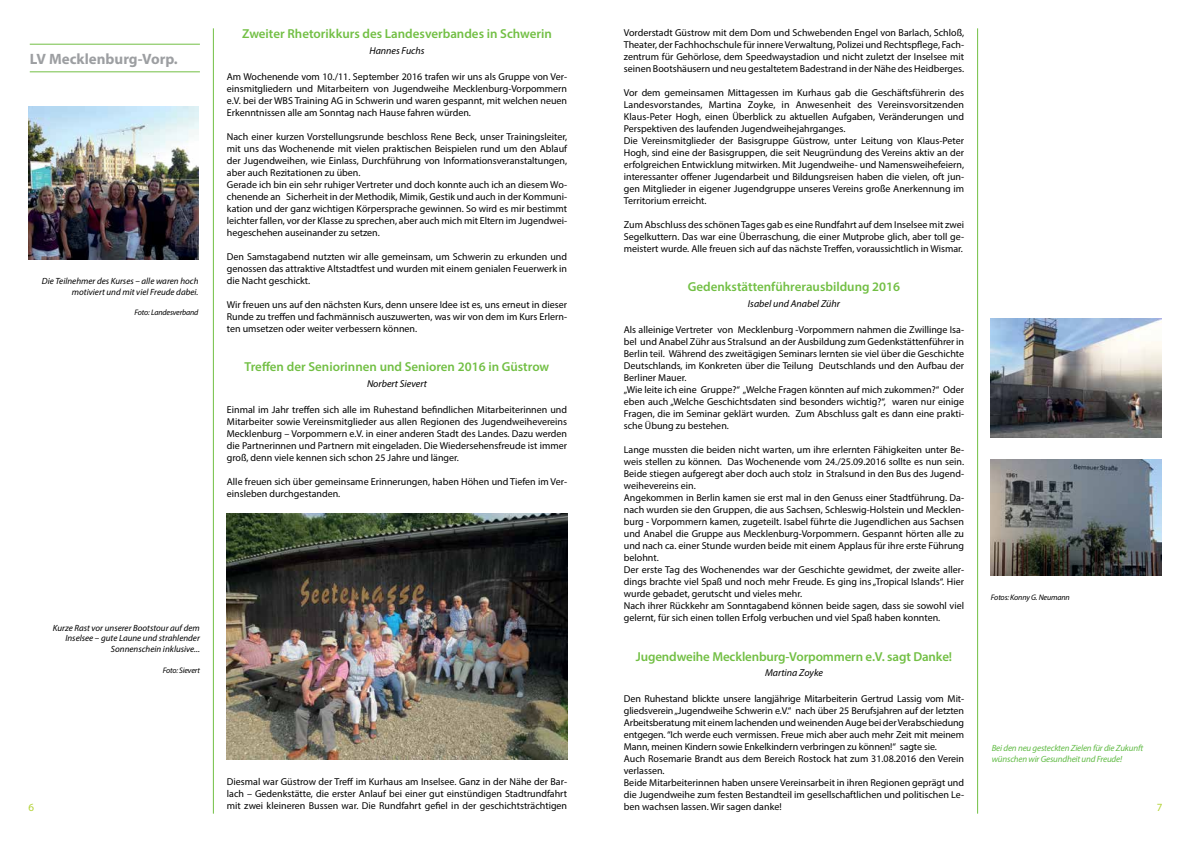
<style>
.page{position:relative;width:1191px;height:842px;background:#fff}
.page>*{position:absolute;margin:0;border:0;box-sizing:border-box;transform-origin:0 0}
.t1{font:700 15px "Myriad Pro";color:#9d9fa2}
.t2{font:600 13px "Myriad Pro";color:#72bf44}
.t3{font:11px "Myriad Pro";color:#b3d235}
.t4{font:10px/12px "Myriad Pro";color:#000;text-align:justify}
.t5{font:italic 10px "Myriad Pro";color:#000}
.t6{font:italic 9px/10.8px "Myriad Pro";color:#000;text-align:right}
.t7{font:italic 9px/10.8px "Myriad Pro";letter-spacing:-.02em;color:#62bb46}
.t8{font:italic 8px "Myriad Pro";letter-spacing:-.02em;color:#000}
</style>
<div class="page">
<hr style="left:977px;top:28px;width:1px;height:786px;background:#72bf44">
<hr style="left:213px;top:28px;width:1px;height:786px;background:#72bf44">
<hr style="left:30px;top:44px;width:170px;height:1px;background:#72bf44">
<hr style="left:30px;top:72px;width:170px;height:1px;background:#72bf44">
<img style="left:28px;top:106px;width:171px;height:153px">
<img style="left:227px;top:514px;width:340px;height:245px">
<img style="left:991px;top:318px;width:170px;height:119px">
<img style="left:990px;top:460px;width:171px;height:116px">
<p class="t4" style="left:624px;top:26px;width:342px">Vorderstadt Güstrow mit dem Dom und Schwebenden Engel von Barlach, Schloß, Theater, der Fachhochschule für innere Verwaltung, Polizei und Rechtspflege, Fach&shy;zentrum für Gehörlose, dem Speedwaystadion und nicht zuletzt der Inselsee mit seinen Bootshäusern und neu gestaltetem Badestrand in der Nähe des Heidberges.</p>
<p class="t4" style="left:624px;top:86px;width:342px;text-align:left">Vor dem gemeinsamen Mittagessen im Kurhaus gab die Geschäftsführerin des Landesvorstandes, Martina Zoyke, in Anwesenheit des Vereinsvorsitzenden Klaus-Peter Hogh, einen Überblick zu aktuellen Aufgaben, Veränderungen und Perspektiven des laufenden Jugendweihejahrganges.<br>Die Vereinsmitglieder der Basisgruppe Güstrow, unter Leitung von Klaus-Peter Hogh, sind eine der Basisgruppen, die seit Neugründung des Vereins aktiv an der erfolgreichen Entwicklung mitwirken. Mit Jugendweihe- und Namensweihefeiern, interessanter offener Jugendarbeit und Bildungsreisen haben die vielen, oft jun&shy;gen Mitglieder in eigener Jugendgruppe unseres Vereins große Anerkennung im Territorium erreicht.</p>
<p class="t4" style="left:624px;top:218px;width:342px">Zum Abschluss des schönen Tages gab es eine Rundfahrt auf dem Inselsee mit zwei Segelkuttern. Das war eine Überraschung, die einer Mutprobe glich, aber toll ge&shy;meistert wurde. Alle freuen sich auf das nächste Treffen, voraussichtlich in Wismar.</p>
<h2 class="t2" style="left:688px;top:279px;width:214px">Gedenkstättenführerausbildung 2016</h2>
<p class="t5" style="left:748px;top:298px;width:94px">Isabel und Anabel Zühr</p>
<p class="t4" style="left:624px;top:324px;width:342px;text-align:left">Als alleinige Vertreter von Mecklenburg -Vorpommern nahmen die Zwillinge Isa&shy;bel und Anabel Zühr aus Stralsund an der Ausbildung zum Gedenkstättenführer in Berlin teil. Während des zweitägigen Seminars lernten sie viel über die Geschichte Deutschlands, im Konkreten über die Teilung Deutschlands und den Aufbau der Berliner Mauer.<br>„Wie leite ich eine Gruppe?“ „Welche Fragen könnten auf mich zukommen?“ Oder eben auch „Welche Geschichtsdaten sind besonders wichtig?“, waren nur einige Fragen, die im Seminar geklärt wurden. Zum Abschluss galt es dann eine prakti&shy;sche Übung zu bestehen.</p>
<p class="t4" style="left:624px;top:444px;width:342px;text-align:left">Lange mussten die beiden nicht warten, um ihre erlernten Fähigkeiten unter Be&shy;weis stellen zu können. Das Wochenende vom 24./25.09.2016 sollte es nun sein.<br>Beide stiegen aufgeregt aber doch auch stolz in Stralsund in den Bus des Jugend&shy;weihevereins ein.<br>Angekommen in Berlin kamen sie erst mal in den Genuss einer Stadtführung. Da&shy;nach wurden sie den Gruppen, die aus Sachsen, Schleswig-Holstein und Mecklen&shy;burg - Vorpommern kamen, zugeteilt. Isabel führte die Jugendlichen aus Sachsen und Anabel die Gruppe aus Mecklenburg-Vorpommern. Gespannt hörten alle zu und nach ca. einer Stunde wurden beide mit einem Applaus für ihre erste Führung belohnt.<br>Der erste Tag des Wochenendes war der Geschichte gewidmet, der zweite aller&shy;dings brachte viel Spaß und noch mehr Freude. Es ging ins „Tropical Islands“. Hier wurde gebadet, gerutscht und vieles mehr.<br>Nach ihrer Rückkehr am Sonntagabend können beide sagen, dass sie sowohl viel gelernt, für sich einen tollen Erfolg verbuchen und viel Spaß haben konnten.</p>
<h2 class="t2" style="left:636px;top:648px;width:318px">Jugendweihe Mecklenburg-Vorpommern e.V. sagt Danke!</h2>
<p class="t5" style="left:765px;top:667px;width:59px">Martina Zoyke</p>
<p class="t4" style="left:624px;top:693px;width:342px;text-align:left">Den Ruhestand blickte unsere langjährige Mitarbeiterin Gertrud Lassig vom Mit&shy;gliedsverein „Jugendweihe Schwerin e.V.“ nach über 25 Berufsjahren auf der letzten Arbeitsberatung mit einem lachenden und weinenden Auge bei der Verabschiedung entgegen. “Ich werde euch vermissen. Freue mich aber auch mehr Zeit mit meinem Mann, meinen Kindern sowie Enkelkindern verbringen zu können!“ sagte sie.<br>Auch Rosemarie Brandt aus dem Bereich Rostock hat zum 31.08.2016 den Verein verlassen.<br>Beide Mitarbeiterinnen haben unsere Vereinsarbeit in ihren Regionen geprägt und die Jugendweihe zum festen Bestandteil im gesellschaftlichen und politischen Le&shy;ben wachsen lassen. Wir sagen danke!</p>
<h2 class="t2" style="left:242px;top:25px;width:311px">Zweiter Rhetorikkurs des Landesverbandes in Schwerin</h2>
<p class="t5" style="left:369px;top:44px;width:57px">Hannes Fuchs</p>
<p class="t4" style="left:227px;top:70px;width:342px">Am Wochenende vom 10./11. September 2016 trafen wir uns als Gruppe von Ver&shy;einsmitgliedern und Mitarbeitern von Jugendweihe Mecklenburg-Vorpommern e.V. bei der WBS Training AG in Schwerin und waren gespannt, mit welchen neuen Erkenntnissen alle am Sonntag nach Hause fahren würden.</p>
<p class="t4" style="left:227px;top:130px;width:342px;text-align:left">Nach einer kurzen Vorstellungsrunde beschloss Rene Beck, unser Trainingsleiter, mit uns das Wochenende mit vielen praktischen Beispielen rund um den Ablauf der Jugendweihen, wie Einlass, Durchführung von Informationsveranstaltungen, aber auch Rezitationen zu üben.<br>Gerade ich bin ein sehr ruhiger Vertreter und doch konnte auch ich an diesem Wo&shy;chenende an Sicherheit in der Methodik, Mimik, Gestik und auch in der Kommuni&shy;kation und der ganz wichtigen Körpersprache gewinnen. So wird es mir bestimmt leichter fallen, vor der Klasse zu sprechen, aber auch mich mit Eltern im Jugendwei&shy;hegeschehen auseinander zu setzen.</p>
<p class="t4" style="left:227px;top:250px;width:342px">Den Samstagabend nutzten wir alle gemeinsam, um Schwerin zu erkunden und genossen das attraktive Altstadtfest und wurden mit einem genialen Feuerwerk in die Nacht geschickt.</p>
<p class="t4" style="left:227px;top:298px;width:342px">Wir freuen uns auf den nächsten Kurs, denn unsere Idee ist es, uns erneut in dieser Runde zu treffen und fachmännisch auszuwerten, was wir von dem im Kurs Erlern&shy;ten umsetzen oder weiter verbessern können.</p>
<h2 class="t2" style="left:245px;top:359px;width:306px">Treffen der Seniorinnen und Senioren 2016 in Güstrow</h2>
<p class="t5" style="left:367px;top:377px;width:61px">Norbert Sievert</p>
<p class="t4" style="left:227px;top:403px;width:342px">Einmal im Jahr treffen sich alle im Ruhestand befindlichen Mitarbeiterinnen und Mitarbeiter sowie Vereinsmitglieder aus allen Regionen des Jugendweihevereins Mecklenburg – Vorpommern e.V. in einer anderen Stadt des Landes. Dazu werden die Partnerinnen und Partnern mit eingeladen. Die Wiedersehensfreude ist immer groß, denn viele kennen sich schon 25 Jahre und länger.</p>
<p class="t4" style="left:227px;top:475px;width:342px">Alle freuen sich über gemeinsame Erinnerungen, haben Höhen und Tiefen im Ver&shy;einsleben durchgestanden.</p>
<h1 class="t1" style="left:30px;top:49px;width:149px">LV Mecklenburg-Vorp.</h1>
<p class="t6" style="left:42px;top:275px;width:158px">Die Teilnehmer des Kurses – alle waren hoch motiviert und mit viel Freude dabei.</p>
<p class="t8" style="left:134px;top:307px;width:65px">Foto: Landesverband</p>
<p class="t8" style="left:991px;top:592px;width:80px">Fotos: Konny G. Neumann</p>
<p class="t6" style="left:53px;top:622px;width:149px">Kurze Rast vor unserer Bootstour auf dem<br>Inselsee – gute Laune und strahlender<br>Sonnenschein inklusive...</p>
<p class="t8" style="left:163px;top:665px;width:39px">Foto: Sievert</p>
<p class="t7" style="left:991px;top:742px;width:153px">Bei den neu gesteckten Zielen für die Zukunft wünschen wir Gesundheit und Freude!</p>
<p class="t4" style="left:227px;top:775px;width:342px">Diesmal war Güstrow der Treff im Kurhaus am Inselsee. Ganz in der Nähe der Bar&shy;lach – Gedenkstätte, die erster Anlauf bei einer gut einstündigen Stadtrundfahrt mit zwei kleineren Bussen war. Die Rundfahrt gefiel in der geschichtsträchtigen</p>
<p class="t3" style="left:28px;top:800px;width:7px">6</p>
<p class="t3" style="left:1156px;top:800px;width:7px">7</p>
</div>
